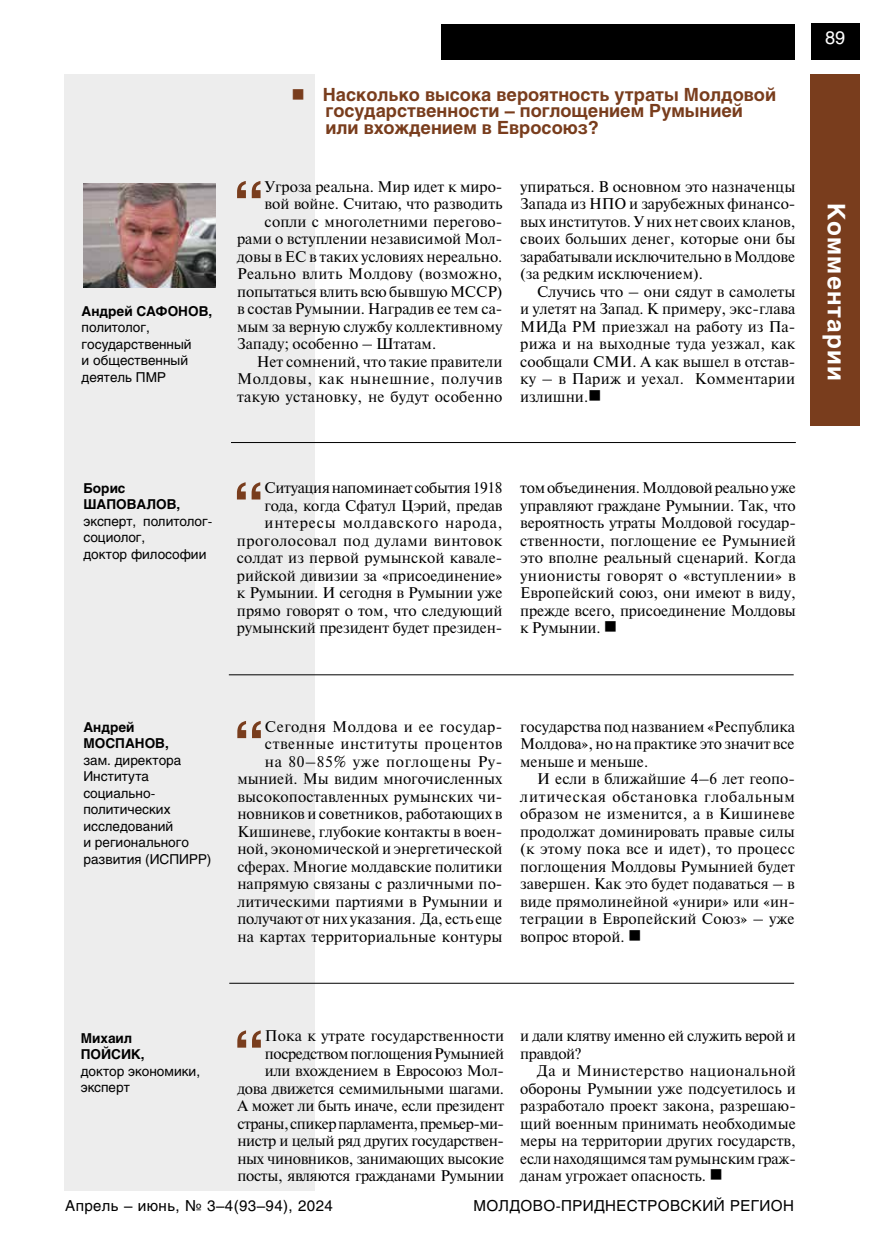
<style>
.page{position:relative;width:872px;height:1234px;background:#fff}
.page>*{position:absolute;margin:0;border:0;box-sizing:border-box;transform-origin:0 0}
.t1{font:700 62.7px "Helios";color:#793d1d}
.t2{font:700 24px "Helios";letter-spacing:.05em;color:#fff}
.t3{font:700 18px/16.5px "Helios";color:#793d1d}
.t4{font:18px "Helios";color:#fff}
.t5{font:15px "Helios";letter-spacing:.025em;color:#000}
.t6{font:14.55px/17.4px "Newton C";color:#000;text-align:justify}
.t7{font:14.55px/17.4px "Newton C";letter-spacing:-.025em;color:#000;text-align:right}
.t8{font:14.55px "Newton C";letter-spacing:.02em;color:#000}
.t9{font:14.55px "Newton C";letter-spacing:.025em;color:#000}
.t10{font:14.55px "Newton C";letter-spacing:.045em;color:#000}
.t11{font:13.5px/16.5px "Helios";color:#000}
.t12{font:700 13.5px/16.5px "Helios";color:#000}
</style>
<div class="page">
<div style="left:811px;top:23px;width:48px;height:37px;background:#000"></div>
<div style="left:441px;top:24px;width:354px;height:35px;background:#000"></div>
<div style="left:810px;top:75px;width:50px;height:351px;background:#793d1d"></div>
<div style="left:64px;top:74px;width:251px;height:1116px;background:#ededed"></div>
<hr style="left:231px;top:442px;width:565px;height:1px;background:#000">
<img style="left:83px;top:184px;width:133px;height:103px">
<hr style="left:229px;top:674px;width:564px;height:1px;background:#000">
<hr style="left:229px;top:982px;width:565px;height:1px;background:#000">
<p class="t12" style="left:82px;top:303px;width:132px">Андрей САФОНОВ,</p>
<p class="t11" style="left:82px;top:319px;width:112px">политолог, государственный и общественный деятель ПМР</p>
<p class="t3" style="left:325px;top:86px;width:452px;text-indent:-34px">■ Насколько высока вероятность утраты Молдовой государственности – поглощением Румынией или вхождением в Евросоюз?</p>
<h1 class="t1" style="left:233px;top:168px;width:33px">“</h1>
<p class="t6" style="left:265px;top:178px;width:239px">Угроза реальна. Мир идет к миро-</p>
<p class="t6" style="left:265px;top:195px;width:239px">вой войне. Считаю, что разводить</p>
<p class="t6" style="left:265px;top:213px;width:239px">сопли с многолетними перегово-</p>
<p class="t6" style="left:237px;top:230px;width:267px">рами о вступлении независимой Мол-</p>
<p class="t6" style="left:237px;top:248px;width:267px">довы в ЕС в таких условиях нереально.</p>
<p class="t9" style="left:237px;top:265px;width:267px">Реально влить Молдову (возможно,</p>
<p class="t6" style="left:237px;top:283px;width:267px">попытаться влить всю бывшую МССР)</p>
<p class="t6" style="left:237px;top:300px;width:267px">в состав Румынии. Наградив ее тем са-</p>
<p class="t6" style="left:237px;top:318px;width:267px">мым за верную службу коллективному</p>
<p class="t6" style="left:237px;top:335px;width:201px">Западу; особенно – Штатам.</p>
<p class="t6" style="left:257px;top:353px;width:247px">Нет сомнений, что такие правители</p>
<p class="t10" style="left:237px;top:370px;width:267px">Молдовы, как нынешние, получив</p>
<p class="t8" style="left:237px;top:388px;width:267px">такую установку, не будут особенно</p>
<p class="t6" style="left:520px;top:178px;width:277px">упираться. В основном это назначенцы Запада из НПО и зарубежных финансо&shy;вых институтов. У них нет своих кланов, своих больших денег, которые они бы зарабатывали исключительно в Молдове (за редким исключением).</p>
<p class="t6" style="left:520px;top:283px;width:277px;text-indent:17px">Случись что – они сядут в самолеты и улетят на Запад. К примеру, экс-глава МИДа РМ приезжал на работу из Па&shy;рижа и на выходные туда уезжал, как сообщали СМИ. А как вышел в отстав&shy;ку – в Париж и уехал. Комментарии излишни.■</p>
<p class="t4" style="left:825px;top:27px;width:22px">89</p>
<h2 class="t2" style="left:850px;top:203px;width:179px;rotate:90deg">Комментарии</h2>
<p class="t12" style="left:83px;top:479px;width:98px">Борис<br>ШАПОВАЛОВ,</p>
<p class="t11" style="left:83px;top:512px;width:130px">эксперт, политолог&shy;социолог,<br>доктор философии</p>
<h1 class="t1" style="left:233px;top:469px;width:33px">“</h1>
<p class="t6" style="left:237px;top:479px;width:267px;text-align:right">Ситуация напоминает события 1918 года, когда Сфатул Цэрий, предав интересы молдавского народа, проголосовал под дулами винтовок солдат из первой румынской кавале&shy;рийской дивизии за «присоединение» к Румынии. И сегодня в Румынии уже прямо говорят о том, что следующий румынский президент будет президен-</p>
<p class="t6" style="left:520px;top:479px;width:277px">том объединения. Молдовой реально уже управляют граждане Румынии. Так, что вероятность утраты Молдовой государ&shy;ственности, поглощение ее Румынией это вполне реальный сценарий. Когда унионисты говорят о «вступлении» в Европейский союз, они имеют в виду, прежде всего, присоединение Молдовы к Румынии. ■</p>
<p class="t12" style="left:83px;top:718px;width:87px">Андрей<br>МОСПАНОВ,</p>
<p class="t11" style="left:83px;top:751px;width:130px">зам. директора<br>Института социально&shy;политических исследований<br>и регионального развития (ИСПИРР)</p>
<h1 class="t1" style="left:233px;top:708px;width:33px">“</h1>
<p class="t6" style="left:237px;top:717px;width:267px;text-align:right">Сегодня Молдова и ее государ&shy;ственные институты процентов<br>на 80–85% уже поглощены Ру&shy;мынией. Мы видим многочисленных высокопоставленных румынских чи&shy;новников и советников, работающих в Кишиневе, глубокие контакты в воен&shy;ной, экономической и энергетической сферах. Многие молдавские политики напрямую связаны с различными по&shy;литическими партиями в Румынии и получают от них указания. Да, есть еще на картах территориальные контуры</p>
<p class="t6" style="left:520px;top:717px;width:276px">государства под названием «Республика Молдова», но на практике это значит все меньше и меньше.</p>
<p class="t6" style="left:520px;top:770px;width:276px;text-indent:17px">И если в ближайшие 4–6 лет геопо&shy;литическая обстановка глобальным образом не изменится, а в Кишиневе продолжат доминировать правые силы (к этому пока все и идет), то процесс поглощения Молдовы Румынией будет завершен. Как это будет подаваться – в виде прямолинейной «унири» или «ин&shy;теграции в Европейский Союз» – уже вопрос второй. ■</p>
<p class="t12" style="left:81px;top:1029px;width:65px">Михаил<br>ПОЙСИК,</p>
<p class="t11" style="left:81px;top:1062px;width:121px">доктор экономики, эксперт</p>
<h1 class="t1" style="left:233px;top:1017px;width:33px">“</h1>
<p class="t7" style="left:237px;top:1027px;width:268px">Пока к утрате государственности посредством поглощения Румынией или вхождением в Евросоюз Мол&shy;дова движется семимильными шагами.<br>А может ли быть иначе, если президент страны, спикер парламента, премьер-ми&shy;нистр и целый ряд других государствен&shy;ных чиновников, занимающих высокие посты, являются гражданами Румынии</p>
<p class="t7" style="left:520px;top:1027px;width:277px;text-align:left">и дали клятву именно ей служить верой и правдой?</p>
<p class="t6" style="left:520px;top:1062px;width:277px;text-indent:17px">Да и Министерство национальной обороны Румынии уже подсуетилось и разработало проект закона, разрешаю&shy;щий военным принимать необходимые меры на территории других государств, если находящимся там румынским граж&shy;данам угрожает опасность. ■</p>
<p class="t5" style="left:65px;top:1196px;width:269px">Апрель – июнь, № 3–4(93–94), 2024</p>
<p class="t5" style="left:473px;top:1196px;width:322px">МОЛДОВО-ПРИДНЕСТРОВСКИЙ РЕГИОН</p>
</div>
